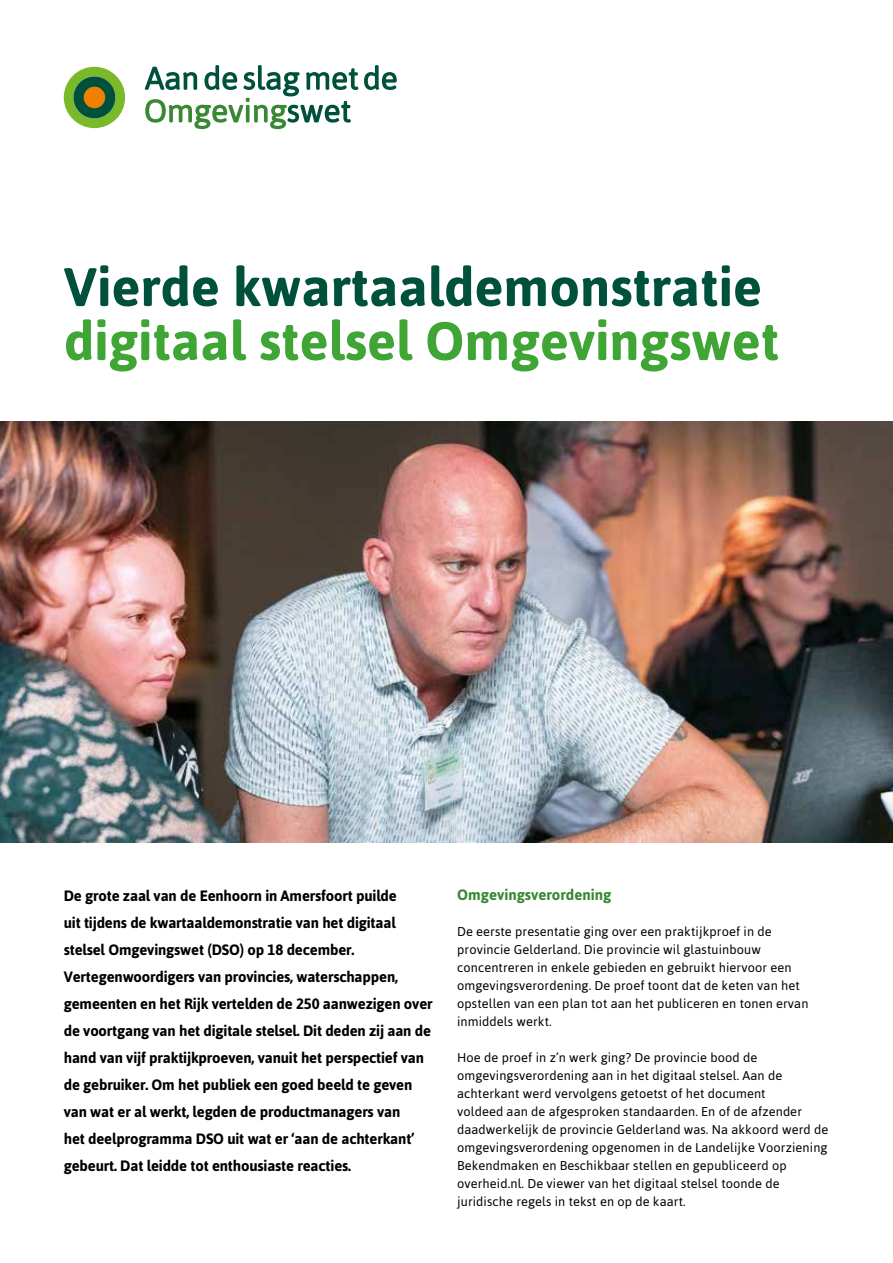
<style>
.page{position:relative;width:893px;height:1263px;background:#fff}
.page>*{position:absolute;margin:0;border:0;box-sizing:border-box;transform-origin:0 0}
.t1{font:700 54px "Asap";color:#3fa535}
.t2{font:700 54px "Asap";color:#00513c}
.t3{font:700 15px/27px "Asap";letter-spacing:-.01em;color:#000}
.t4{font:700 15px "Asap";color:#398834}
.t5{font:12.75px/18px "Asap";letter-spacing:.01em;color:#000}
</style>
<div class="page">
<svg style="left:64px;top:67px;width:61px;height:61px"></svg>
<div style="left:73px;top:76px;width:42px;height:42px;background:#00513c;border-radius:50%"></div>
<div style="left:84px;top:87px;width:21px;height:21px;background:#f08100;border-radius:50%"></div>
<svg style="left:364px;top:65px;width:33px;height:25px"></svg>
<svg style="left:145px;top:65px;width:213px;height:64px"></svg>
<img style="left:0;top:421px;width:893px;height:421px">
<h1 class="t2" style="left:64px;top:256px;width:700px">Vierde kwartaaldemonstratie</h1>
<h1 class="t1" style="left:64px;top:310px;width:717px">digitaal stelsel Omgevingswet</h1>
<p class="t3" style="left:64px;top:882px;width:370px">De grote zaal van de Eenhoorn in Amersfoort puilde<br>uit tijdens de kwartaaldemonstratie van het digitaal stelsel Omgevingswet (DSO) op 18 december.<br>Vertegenwoordigers van provincies, waterschappen, gemeenten en het Rijk vertelden de 250 aanwezigen over de voortgang van het digitale stelsel. Dit deden zij aan de hand van vijf praktijkproeven, vanuit het perspectief van de gebruiker. Om het publiek een goed beeld te geven van wat er al werkt, legden de productmanagers van<br>het deelprogramma DSO uit wat er ‘aan de achterkant’ gebeurt. Dat leidde tot enthousiaste reacties.</p>
<p class="t4" style="left:457px;top:886px;width:156px">Omgevingsverordening</p>
<p class="t5" style="left:457px;top:922px;width:353px">De eerste presentatie ging over een praktijkproef in de provincie Gelderland. Die provincie wil glastuinbouw concentreren in enkele gebieden en gebruikt hiervoor een omgevingsverordening. De proef toont dat de keten van het opstellen van een plan tot aan het publiceren en tonen ervan inmiddels werkt.</p>
<p class="t5" style="left:457px;top:1048px;width:373px">Hoe de proef in z’n werk ging? De provincie bood de omgevingsverordening aan in het digitaal stelsel. Aan de achterkant werd vervolgens getoetst of het document<br>voldeed aan de afgesproken standaarden. En of de afzender daadwerkelijk de provincie Gelderland was. Na akkoord werd de omgevingsverordening opgenomen in de Landelijke Voorziening Bekendmaken en Beschikbaar stellen en gepubliceerd op overheid.nl. De viewer van het digitaal stelsel toonde de juridische regels in tekst en op de kaart.</p>
</div>
